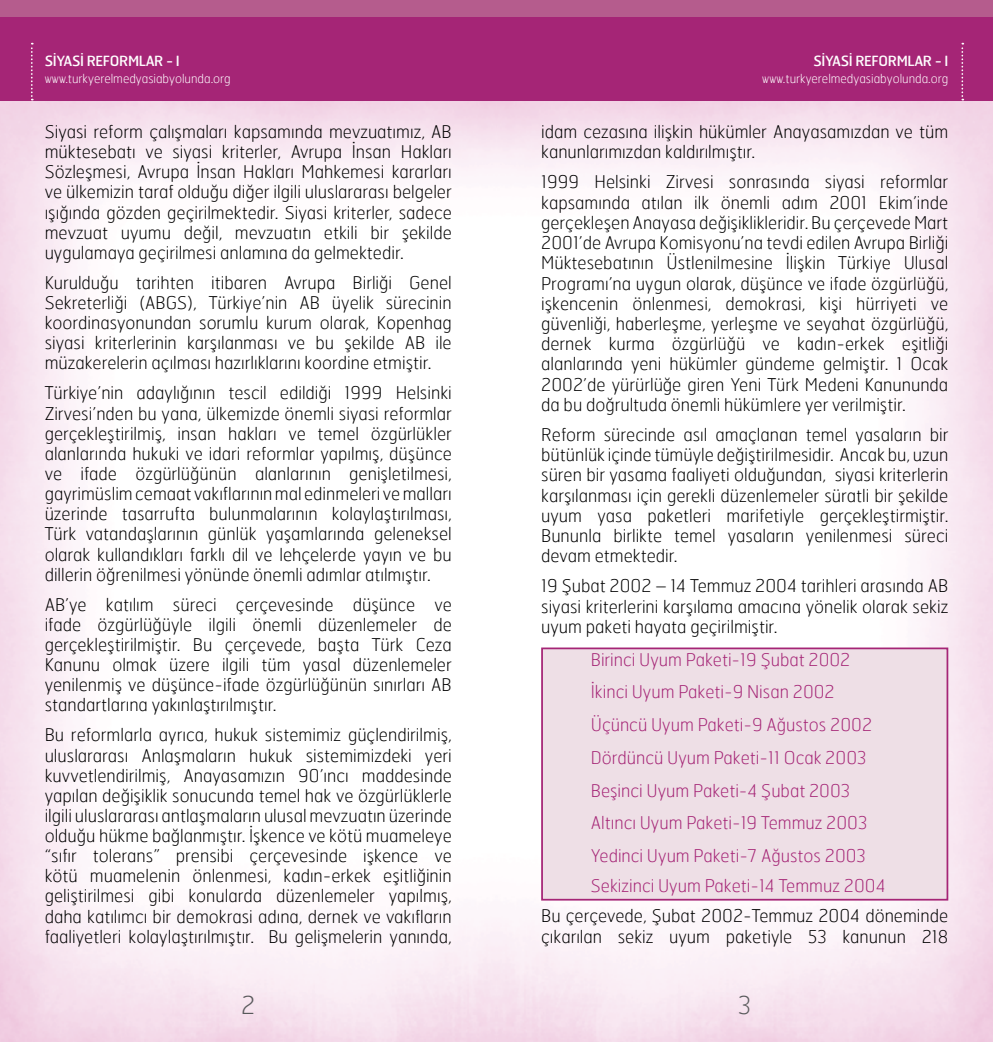
<style>
.page{position:relative;width:993px;height:1042px;background:#fff}
.page>*{position:absolute;margin:0;border:0;box-sizing:border-box;transform-origin:0 0}
.t1{font:100 24.5px "Hermes";color:#58595b}
.t2{font:100 17.5px/20.1px "Hermes";color:#000;text-align:justify}
.t3{font:100 17.5px/32.7px "Hermes";color:#a52576}
.t4{font:14px "Hermes";letter-spacing:-.025em;color:#fff}
.t5{font:100 12.25px "Hermes";color:#fff}
</style>
<div class="page">
<img style="left:0;top:100px;width:992px;height:942px">
<div style="left:0;top:0;width:496px;height:100px;background:#a52576"></div>
<div style="left:496px;top:0;width:496px;height:100px;background:#a52576"></div>
<svg style="left:31px;top:43px;width:2px;height:57px"></svg>
<svg style="left:961px;top:43px;width:1px;height:57px"></svg>
<div style="left:0;top:0;width:496px;height:16px;background:#b55c8d"></div>
<div style="left:496px;top:0;width:496px;height:16px;background:#b55c8d"></div>
<div style="left:541px;top:647px;width:406px;height:253px;background:#eedfe6;border:2px solid #a52576"></div>
<p class="t4" style="left:45px;top:52px;width:136px">SİYASİ REFORMLAR - I</p>
<p class="t4" style="left:813px;top:52px;width:136px">SİYASİ REFORMLAR - I</p>
<p class="t5" style="left:45px;top:71px;width:187px">www.turkyerelmedyasiabyolunda.org</p>
<p class="t5" style="left:762px;top:71px;width:187px">www.turkyerelmedyasiabyolunda.org</p>
<p class="t2" style="left:45px;top:121px;width:408px">Siyasi reform çalışmaları kapsamında mevzuatımız, AB müktesebatı ve siyasi kriterler, Avrupa İnsan Hakları Sözleşmesi, Avrupa İnsan Hakları Mahkemesi kararları ve ülkemizin taraf olduğu diğer ilgili uluslararası belgeler ışığında gözden geçirilmektedir. Siyasi kriterler, sadece mevzuat uyumu değil, mevzuatın etkili bir şekilde uygulamaya geçirilmesi anlamına da gelmektedir.</p>
<p class="t2" style="left:45px;top:272px;width:408px">Kurulduğu tarihten itibaren Avrupa Birliği Genel Sekreterliği (ABGS), Türkiye’nin AB üyelik sürecinin koordinasyonundan sorumlu kurum olarak, Kopenhag siyasi kriterlerinin karşılanması ve bu şekilde AB ile müzakerelerin açılması hazırlıklarını koordine etmiştir.</p>
<p class="t2" style="left:45px;top:383px;width:408px">Türkiye’nin adaylığının tescil edildiği 1999 Helsinki Zirvesi’nden bu yana, ülkemizde önemli siyasi reformlar gerçekleştirilmiş, insan hakları ve temel özgürlükler alanlarında hukuki ve idari reformlar yapılmış, düşünce ve ifade özgürlüğünün alanlarının genişletilmesi, gayrimüslim cemaat vakıflarının mal edinmeleri ve malları üzerinde tasarrufta bulunmalarının kolaylaştırılması, Türk vatandaşlarının günlük yaşamlarında geleneksel olarak kullandıkları farklı dil ve lehçelerde yayın ve bu dillerin öğrenilmesi yönünde önemli adımlar atılmıştır.</p>
<p class="t2" style="left:45px;top:594px;width:408px">AB’ye katılım süreci çerçevesinde düşünce ve ifade özgürlüğüyle ilgili önemli düzenlemeler de gerçekleştirilmiştir. Bu çerçevede, başta Türk Ceza Kanunu olmak üzere ilgili tüm yasal düzenlemeler yenilenmiş ve düşünce-ifade özgürlüğünün sınırları AB standartlarına yakınlaştırılmıştır.</p>
<p class="t2" style="left:45px;top:724px;width:408px">Bu reformlarla ayrıca, hukuk sistemimiz güçlendirilmiş, uluslararası Anlaşmaların hukuk sistemimizdeki yeri kuvvetlendirilmiş, Anayasamızın 90’ıncı maddesinde yapılan değişiklik sonucunda temel hak ve özgürlüklerle ilgili uluslararası antlaşmaların ulusal mevzuatın üzerinde olduğu hükme bağlanmıştır. İşkence ve kötü muameleye “sıfır tolerans” prensibi çerçevesinde işkence ve kötü muamelenin önlenmesi, kadın-erkek eşitliğinin geliştirilmesi gibi konularda düzenlemeler yapılmış, daha katılımcı bir demokrasi adına, dernek ve vakıfların faaliyetleri kolaylaştırılmıştır. Bu gelişmelerin yanında,</p>
<p class="t2" style="left:541px;top:121px;width:408px">idam cezasına ilişkin hükümler Anayasamızdan ve tüm kanunlarımızdan kaldırılmıştır.</p>
<p class="t2" style="left:541px;top:172px;width:408px">1999 Helsinki Zirvesi sonrasında siyasi reformlar kapsamında atılan ilk önemli adım 2001 Ekim’inde gerçekleşen Anayasa değişiklikleridir. Bu çerçevede Mart 2001’de Avrupa Komisyonu’na tevdi edilen Avrupa Birliği Müktesebatının Üstlenilmesine İlişkin Türkiye Ulusal Programı’na uygun olarak, düşünce ve ifade özgürlüğü, işkencenin önlenmesi, demokrasi, kişi hürriyeti ve güvenliği, haberleşme, yerleşme ve seyahat özgürlüğü, dernek kurma özgürlüğü ve kadın-erkek eşitliği alanlarında yeni hükümler gündeme gelmiştir. 1 Ocak 2002’de yürürlüğe giren Yeni Türk Medeni Kanununda da bu doğrultuda önemli hükümlere yer verilmiştir.</p>
<p class="t2" style="left:541px;top:424px;width:408px">Reform sürecinde asıl amaçlanan temel yasaların bir bütünlük içinde tümüyle değiştirilmesidir. Ancak bu, uzun süren bir yasama faaliyeti olduğundan, siyasi kriterlerin karşılanması için gerekli düzenlemeler süratli bir şekilde uyum yasa paketleri marifetiyle gerçekleştirmiştir.<br>Bununla birlikte temel yasaların yenilenmesi süreci devam etmektedir.</p>
<p class="t2" style="left:541px;top:575px;width:408px">19 Şubat 2002 – 14 Temmuz 2004 tarihleri arasında AB siyasi kriterlerini karşılama amacına yönelik olarak sekiz uyum paketi hayata geçirilmiştir.</p>
<p class="t3" style="left:590px;top:642px;width:283px">Birinci Uyum Paketi-19 Şubat 2002<br>İkinci Uyum Paketi-9 Nisan 2002<br>Üçüncü Uyum Paketi-9 Ağustos 2002<br>Dördüncü Uyum Paketi-11 Ocak 2003<br>Beşinci Uyum Paketi-4 Şubat 2003<br>Altıncı Uyum Paketi-19 Temmuz 2003<br>Yedinci Uyum Paketi-7 Ağustos 2003</p>
<p class="t3" style="left:590px;top:869px;width:296px">Sekizinci Uyum Paketi-14 Temmuz 2004</p>
<p class="t2" style="left:541px;top:905px;width:408px">Bu çerçevede, Şubat 2002-Temmuz 2004 döneminde çıkarılan sekiz uyum paketiyle 53 kanunun 218</p>
<h1 class="t1" style="left:241px;top:990px;width:16px">2</h1>
<h1 class="t1" style="left:738px;top:990px;width:14px">3</h1>
</div>
